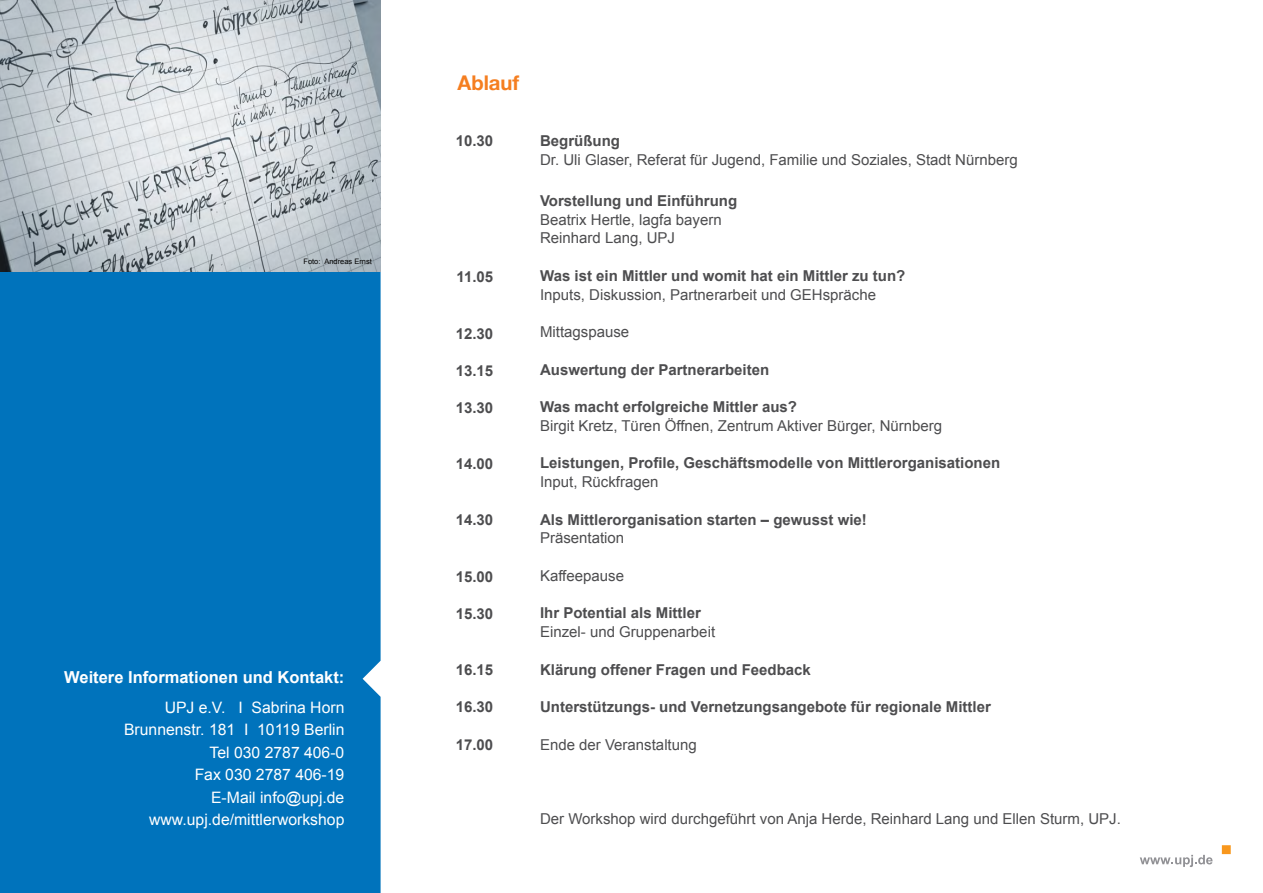
<style>
.page{position:relative;width:1263px;height:893px;background:#fff}
.page>*{position:absolute;margin:0;border:0;box-sizing:border-box;transform-origin:0 0}
.t1{font:700 20.25px "Helvetica Neue";color:#f57e20}
.t2{font:700 16.5px "Arial";color:#fff}
.t3{font:15.75px/22.5px "Arial";color:#fff;text-align:right}
.t4{font:700 15px "Arial";color:#4d4d4f}
.t5{font:15px/18.8px "Arial";color:#4d4d4f}
.t6{font:7.5px "Arial";color:#000}
</style>
<div class="page">
<div style="left:0;top:271px;width:381px;height:622px;background:#0073bc"></div>
<img style="left:0;top:0;width:381px;height:271px">
<svg style="left:1140px;top:855px;width:72px;height:12px"></svg>
<div style="left:1222px;top:845px;width:9px;height:9px;background:#f8971d"></div>
<p class="t6" style="left:303px;top:256px;width:70px">Foto: Andreas Ernst</p>
<p class="t2" style="left:64px;top:666px;width:282px">Weitere Informationen und Kontakt:</p>
<p class="t3" style="left:124px;top:696px;width:222px">UPJ e.V. I Sabrina Horn<br>Brunnenstr. 181 I 10119 Berlin<br>Tel 030 2787 406-0<br>Fax 030 2787 406-19<br>E-Mail info@upj.de www.upj.de/mittlerworkshop</p>
<h1 class="t1" style="left:457px;top:71px;width:63px">Ablauf</h1>
<p class="t4" style="left:456px;top:131px;width:39px">10.30</p>
<p class="t4" style="left:457px;top:267px;width:38px">11.05</p>
<p class="t4" style="left:456px;top:323px;width:39px">12.30</p>
<p class="t4" style="left:456px;top:361px;width:39px">13.15</p>
<p class="t4" style="left:456px;top:398px;width:39px">13.30</p>
<p class="t4" style="left:456px;top:454px;width:39px">14.00</p>
<p class="t4" style="left:456px;top:510px;width:39px">14.30</p>
<p class="t4" style="left:456px;top:566px;width:39px">15.00</p>
<p class="t4" style="left:456px;top:604px;width:39px">15.30</p>
<p class="t4" style="left:456px;top:659px;width:39px">16.15</p>
<p class="t4" style="left:456px;top:697px;width:39px">16.30</p>
<p class="t4" style="left:456px;top:735px;width:39px">17.00</p>
<p class="t4" style="left:540px;top:131px;width:81px">Begrüßung</p>
<p class="t5" style="left:540px;top:150px;width:479px">Dr. Uli Glaser, Referat für Jugend, Familie und Soziales, Stadt Nürnberg</p>
<p class="t4" style="left:540px;top:191px;width:199px">Vorstellung und Einführung</p>
<p class="t5" style="left:540px;top:210px;width:183px">Beatrix Hertle, lagfa bayern<br>Reinhard Lang, UPJ</p>
<p class="t4" style="left:540px;top:266px;width:367px">Was ist ein Mittler und womit hat ein Mittler zu tun?</p>
<p class="t5" style="left:540px;top:285px;width:337px">Inputs, Diskussion, Partnerarbeit und GEHspräche</p>
<p class="t5" style="left:540px;top:323px;width:91px">Mittagspause</p>
<p class="t4" style="left:540px;top:359px;width:231px">Auswertung der Partnerarbeiten</p>
<p class="t4" style="left:540px;top:397px;width:259px">Was macht erfolgreiche Mittler aus?</p>
<p class="t5" style="left:540px;top:416px;width:404px">Birgit Kretz, Türen Öffnen, Zentrum Aktiver Bürger, Nürnberg</p>
<p class="t4" style="left:540px;top:453px;width:462px">Leistungen, Profile, Geschäftsmodelle von Mittlerorganisationen</p>
<p class="t5" style="left:540px;top:473px;width:120px">Input, Rückfragen</p>
<p class="t4" style="left:540px;top:509px;width:328px">Als Mittlerorganisation starten – gewusst wie!</p>
<p class="t5" style="left:540px;top:529px;width:86px">Präsentation</p>
<p class="t5" style="left:540px;top:566px;width:85px">Kaffeepause</p>
<p class="t4" style="left:540px;top:603px;width:162px">Ihr Potential als Mittler</p>
<p class="t5" style="left:540px;top:623px;width:177px">Einzel- und Gruppenarbeit</p>
<p class="t4" style="left:540px;top:659px;width:272px">Klärung offener Fragen und Feedback</p>
<p class="t4" style="left:540px;top:697px;width:452px">Unterstützungs- und Vernetzungsangebote für regionale Mittler</p>
<p class="t5" style="left:540px;top:735px;width:158px">Ende der Veranstaltung</p>
<p class="t5" style="left:540px;top:809px;width:582px">Der Workshop wird durchgeführt von Anja Herde, Reinhard Lang und Ellen Sturm, UPJ.</p>
</div>
